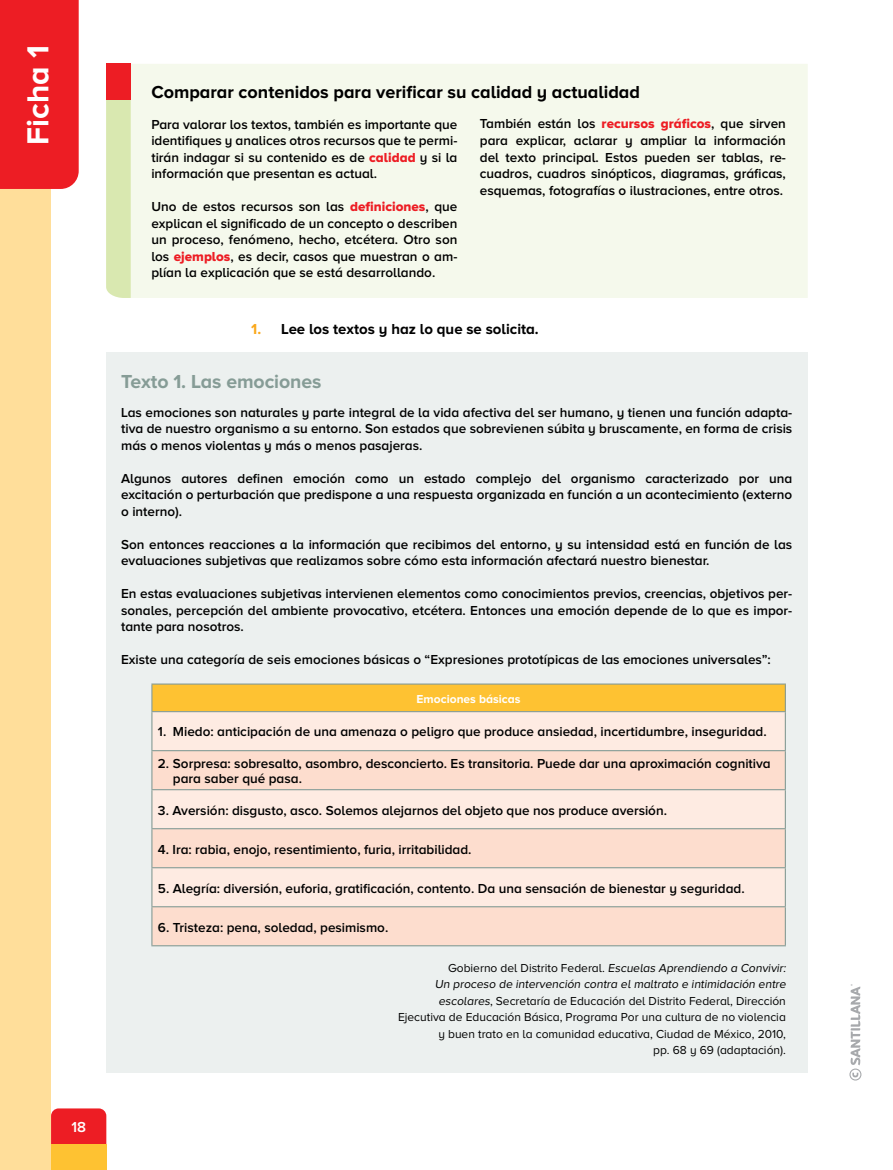
<style>
.page{position:relative;width:893px;height:1170px;background:#fff}
.page>*{position:absolute;margin:0;border:0;box-sizing:border-box;transform-origin:0 0}
.t1{font:700 31.5px "Proxima Nova A";color:#fff}
.t2{font:700 19.5px "Proxima Nova A";letter-spacing:-.005em;color:#869c96}
.t3{font:700 18px "Proxima Nova A";color:#000}
.t4{font:700 15px "Proxima Nova A";color:#000}
.t5{font:600 15px "Proxima Nova A";color:#fff}
.t6{font:600 13.5px/16.5px "Proxima Nova A";color:#000;text-align:justify}
.t7{font:12px/16.5px "Proxima Nova A";color:#000;text-align:right}
.t8{font:700 12px "Proxima Nova A";color:#fff}
.s1{font-family:"Proxima Nova A Extrabld";font-weight:400;color:#ed1d24}
.s2{color:#faa81a}
</style>
<div class="page">
<div style="left:0;top:172px;width:51px;height:997px;background:#ffde9a"></div>
<div style="left:0;top:0;width:79px;height:189px;background:#ed1d24"></div>
<div style="left:51px;top:1108px;width:55px;height:36px;background:#ed1d24"></div>
<div style="left:51px;top:1144px;width:55px;height:25px;background:#fec232"></div>
<div style="left:106px;top:352px;width:702px;height:720px;background:#ecf0ef"></div>
<div style="left:131px;top:64px;width:677px;height:234px;background:#f5f9ec"></div>
<div style="left:106px;top:100px;width:25px;height:198px;background:#d9e8b0"></div>
<div style="left:106px;top:64px;width:25px;height:36px;background:#ed1d24"></div>
<div style="left:152px;top:684px;width:633px;height:27px;background:#fec232"></div>
<div style="left:152px;top:712px;width:633px;height:38px;background:#feebe2"></div>
<svg style="left:152px;top:751px;width:633px;height:194px;background:#fce1d5"></svg>
<hr style="left:151px;top:712px;width:1px;height:38px;background:#869c96">
<hr style="left:785px;top:712px;width:1px;height:38px;background:#869c96">
<hr style="left:151px;top:750px;width:635px;height:1px;background:#869c96">
<hr style="left:151px;top:751px;width:1px;height:38px;background:#869c96">
<hr style="left:785px;top:751px;width:1px;height:38px;background:#869c96">
<hr style="left:151px;top:789px;width:635px;height:1px;background:#869c96">
<hr style="left:151px;top:790px;width:1px;height:38px;background:#869c96">
<hr style="left:785px;top:790px;width:1px;height:38px;background:#869c96">
<hr style="left:151px;top:828px;width:635px;height:1px;background:#869c96">
<hr style="left:151px;top:829px;width:1px;height:38px;background:#869c96">
<hr style="left:785px;top:829px;width:1px;height:38px;background:#869c96">
<hr style="left:151px;top:867px;width:635px;height:1px;background:#869c96">
<hr style="left:151px;top:868px;width:1px;height:38px;background:#869c96">
<hr style="left:785px;top:868px;width:1px;height:38px;background:#869c96">
<hr style="left:151px;top:906px;width:635px;height:1px;background:#869c96">
<hr style="left:151px;top:907px;width:1px;height:38px;background:#869c96">
<hr style="left:785px;top:907px;width:1px;height:38px;background:#869c96">
<hr style="left:151px;top:945px;width:635px;height:1px;background:#869c96">
<hr style="left:151px;top:683px;width:635px;height:1px;background:#869c96">
<svg style="left:151px;top:684px;width:1px;height:27px"></svg>
<hr style="left:151px;top:711px;width:635px;height:1px;background:#869c96">
<svg style="left:785px;top:684px;width:1px;height:27px"></svg>
<svg style="left:849px;top:984px;width:12px;height:96px"></svg>
<h1 class="t1" style="left:20px;top:145px;width:101px;rotate:-90deg">Ficha 1</h1>
<p class="t5" style="left:71px;top:1118px;width:16px">18</p>
<h3 class="t3" style="left:151px;top:82px;width:490px">Comparar contenidos para verificar su calidad y actualidad</h3>
<p class="t6" style="left:151px;top:115px;width:308px">Para valorar los textos, también es importante que identifiques y analices otros recursos que te permi&shy;tirán indagar si su contenido es de <span class="s1">calidad</span> y si la información que presentan es actual.</p>
<p class="t6" style="left:151px;top:198px;width:308px">Uno de estos recursos son las <span class="s1">definiciones</span>, que explican el significado de un concepto o describen un proceso, fenómeno, hecho, etcétera. Otro son los <span class="s1">ejemplos</span>, es decir, casos que muestran o am&shy;plían la explicación que se está desarrollando.</p>
<p class="t6" style="left:480px;top:115px;width:308px">También están los <span class="s1">recursos gráficos</span>, que sirven para explicar, aclarar y ampliar la información del texto principal. Estos pueden ser tablas, re&shy;cuadros, cuadros sinópticos, diagramas, gráficas, esquemas, fotografías o ilustraciones, entre otros.</p>
<p class="t4" style="left:251px;top:320px;width:289px"><span class="s2">1.</span> Lee los textos y haz lo que se solicita.</p>
<h2 class="t2" style="left:121px;top:370px;width:202px">Texto 1. Las emociones</h2>
<p class="t6" style="left:121px;top:403px;width:673px">Las emociones son naturales y parte integral de la vida afectiva del ser humano, y tienen una función adapta&shy;tiva de nuestro organismo a su entorno. Son estados que sobrevienen súbita y bruscamente, en forma de crisis más o menos violentas y más o menos pasajeras.</p>
<p class="t6" style="left:121px;top:469px;width:673px">Algunos autores definen emoción como un estado complejo del organismo caracterizado por una excitación o perturbación que predispone a una respuesta organizada en función a un acontecimiento (externo o interno).</p>
<p class="t6" style="left:121px;top:535px;width:673px">Son entonces reacciones a la información que recibimos del entorno, y su intensidad está en función de las evaluaciones subjetivas que realizamos sobre cómo esta información afectará nuestro bienestar.</p>
<p class="t6" style="left:121px;top:585px;width:673px">En estas evaluaciones subjetivas intervienen elementos como conocimientos previos, creencias, objetivos per&shy;sonales, percepción del ambiente provocativo, etcétera. Entonces una emoción depende de lo que es impor&shy;tante para nosotros.</p>
<p class="t6" style="left:121px;top:651px;width:651px">Existe una categoría de seis emociones básicas o “Expresiones prototípicas de las emociones universales”:</p>
<p class="t8" style="left:417px;top:691px;width:106px">Emociones básicas</p>
<p class="t6" style="left:158px;top:723px;width:610px">1. Miedo: anticipación de una amenaza o peligro que produce ansiedad, incertidumbre, inseguridad.</p>
<p class="t6" style="left:173px;top:755px;width:599px;line-height:15px;text-indent:-15px">2. Sorpresa: sobresalto, asombro, desconcierto. Es transitoria. Puede dar una aproximación cognitiva para saber qué pasa.</p>
<p class="t6" style="left:158px;top:801px;width:511px">3. Aversión: disgusto, asco. Solemos alejarnos del objeto que nos produce aversión.</p>
<p class="t6" style="left:158px;top:840px;width:315px">4. Ira: rabia, enojo, resentimiento, furia, irritabilidad.</p>
<p class="t6" style="left:158px;top:879px;width:588px">5. Alegría: diversión, euforia, gratificación, contento. Da una sensación de bienestar y seguridad.</p>
<p class="t6" style="left:158px;top:918px;width:232px">6. Tristeza: pena, soledad, pesimismo.</p>
<p class="t7" style="left:398px;top:959px;width:391px">Gobierno del Distrito Federal. Escuelas Aprendiendo a Convivir:<br>Un proceso de intervención contra el maltrato e intimidación entre escolares, Secretaría de Educación del Distrito Federal, Dirección Ejecutiva de Educación Básica, Programa Por una cultura de no violencia y buen trato en la comunidad educativa, Ciudad de México, 2010,<br>pp. 68 y 69 (adaptación).</p>
</div>
